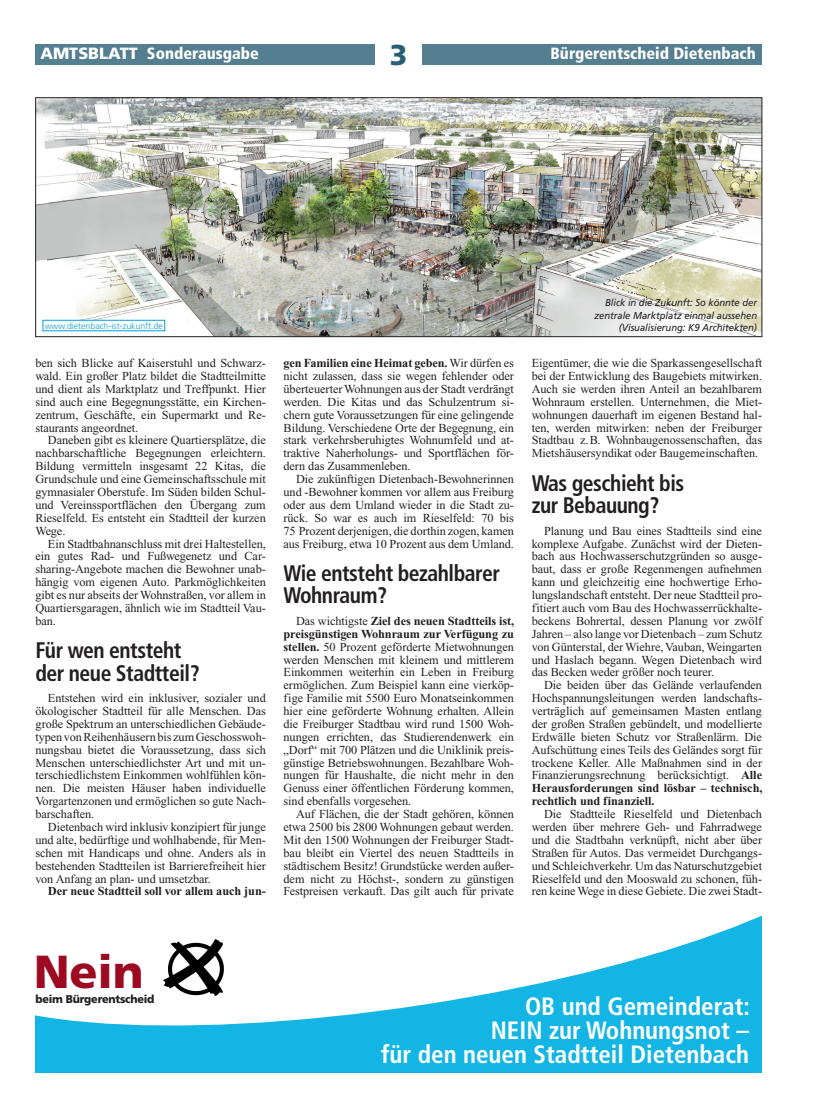
<style>
.page{position:relative;width:833px;height:1117px;background:#fff}
.page>*{position:absolute;margin:0;border:0;box-sizing:border-box;transform-origin:0 0}
.t1{font:900 46.25px "Frutiger";color:#9d0b23}
.t2{font:900 28.75px "Frutiger";color:#295f75}
.t3{font:700 condensed 25px/23.8px "Frutiger";color:#fff;text-align:right}
.t4{font:700 condensed 22.5px/22.5px "Frutiger";letter-spacing:-.02em;color:#231f20;scale:.96 1}
.t5{font:900 condensed 16.25px "Frutiger";color:#fff}
.t6{font:12.25px/12.9px "Times New Roman";letter-spacing:-.005em;color:#231f20;text-align:justify}
.t7{font:700 12.25px "Times New Roman";letter-spacing:-.005em;color:#231f20}
.t8{font:900 11.25px "Frutiger";letter-spacing:-.02em;color:#231f20;scale:.96 1}
.t9{font:italic 10px/12.9px "Frutiger";letter-spacing:-.005em;color:#231f20;text-align:right;scale:.95 1}
.t10{font:300 8.75px "Frutiger";color:#009fda}
.s1{font-stretch:normal}
.s2{font-weight:700}
</style>
<div class="page">
<div style="left:35px;top:911px;width:727px;height:161px;background:#13b5e4"></div>
<svg style="left:35px;top:911px;width:727px;height:115px;fill:#fff"></svg>
<img style="left:163px;top:939px;width:60px;height:56px">
<div style="left:35px;top:44px;width:727px;height:21px;background:#537f90"></div>
<img style="left:37px;top:99px;width:723px;height:236px">
<div style="left:35px;top:97px;width:727px;height:240px;border:1px solid #231f20"></div>
<div style="left:375px;top:42px;width:47px;height:26px;background:#fff"></div>
<div style="left:43px;top:320px;width:122px;height:11px;background:#fff"></div>
<div style="left:43px;top:320px;width:122px;height:11px;border:1px solid #009fda"></div>
<h2 class="t2" style="left:390px;top:37px;width:19px">3</h2>
<h3 class="t5" style="left:40px;top:44px;width:220px"><span class="s1">AMTSBLATT</span> Sonderausgabe</h3>
<h3 class="t5" style="left:550px;top:44px;width:207px">Bürgerentscheid Dietenbach</h3>
<p class="t9" style="left:594px;top:295px;width:173px">Blick in die Zukunft: So könnte der zentrale Marktplatz einmal aussehen</p>
<p class="t10" style="left:45px;top:321px;width:120px">www.dietenbach-ist-zukunft.de</p>
<p class="t9" style="left:619px;top:321px;width:147px">(Visualisierung: K9 Architekten)</p>
<p class="t6" style="left:35px;top:356px;width:232px">ben sich Blicke auf Kaiserstuhl und Schwarz&shy;wald. Ein großer Platz bildet die Stadtteilmitte und dient als Marktplatz und Treffpunkt. Hier sind auch eine Begegnungsstätte, ein Kirchen&shy;zentrum, Geschäfte, ein Supermarkt und Re&shy;staurants angeordnet.</p>
<p class="t6" style="left:35px;top:434px;width:232px;text-indent:12px">Daneben gibt es kleinere Quartiersplätze, die nachbarschaftliche Begegnungen erleichtern.<br>Bildung vermitteln insgesamt 22 Kitas, die Grundschule und eine Gemeinschaftsschule mit gymnasialer Oberstufe. Im Süden bilden Schul&shy;und Vereinssportflächen den Übergang zum Rieselfeld. Es entsteht ein Stadtteil der kurzen Wege.</p>
<p class="t6" style="left:35px;top:537px;width:232px;text-indent:12px">Ein Stadtbahnanschluss mit drei Haltestellen, ein gutes Rad- und Fußwegenetz und Car&shy;sharing-Angebote machen die Bewohner unab&shy;hängig vom eigenen Auto. Parkmöglichkeiten gibt es nur abseits der Wohnstraßen, vor allem in Quartiersgaragen, ähnlich wie im Stadtteil Vau&shy;ban.</p>
<h3 class="t4" style="left:35px;top:638px;width:173px">Für wen entsteht der neue Stadtteil?</h3>
<p class="t6" style="left:35px;top:691px;width:232px;text-indent:12px">Entstehen wird ein inklusiver, sozialer und ökologischer Stadtteil für alle Menschen. Das große Spektrum an unterschiedlichen Gebäude&shy;typen von Reihenhäusern bis zum Geschosswoh&shy;nungsbau bietet die Voraussetzung, dass sich Menschen unterschiedlichster Art und mit un&shy;terschiedlichstem Einkommen wohlfühlen kön&shy;nen. Die meisten Häuser haben individuelle Vorgartenzonen und ermöglichen so gute Nach&shy;barschaften.</p>
<p class="t6" style="left:35px;top:820px;width:232px;text-indent:12px">Dietenbach wird inklusiv konzipiert für junge und alte, bedürftige und wohlhabende, für Men&shy;schen mit Handicaps und ohne. Anders als in bestehenden Stadtteilen ist Barrierefreiheit hier von Anfang an plan- und umsetzbar.</p>
<p class="t7" style="left:48px;top:884px;width:219px">Der neue Stadtteil soll vor allem auch jun-</p>
<p class="t6" style="left:283px;top:356px;width:232px"><span class="s2">gen Familien eine Heimat geben.</span> Wir dürfen es nicht zulassen, dass sie wegen fehlender oder überteuerter Wohnungen aus der Stadt verdrängt werden. Die Kitas und das Schulzentrum si&shy;chern gute Voraussetzungen für eine gelingende Bildung. Verschiedene Orte der Begegnung, ein stark verkehrsberuhigtes Wohnumfeld und at&shy;traktive Naherholungs- und Sportflächen för&shy;dern das Zusammenleben.</p>
<p class="t6" style="left:283px;top:472px;width:232px;text-indent:12px">Die zukünftigen Dietenbach-Bewohnerinnen und -Bewohner kommen vor allem aus Freiburg oder aus dem Umland wieder in die Stadt zu&shy;rück. So war es auch im Rieselfeld: 70 bis 75 Prozent derjenigen, die dorthin zogen, kamen aus Freiburg, etwa 10 Prozent aus dem Umland.</p>
<h3 class="t4" style="left:283px;top:561px;width:227px">Wie entsteht bezahlbarer<br>Wohnraum?</h3>
<p class="t6" style="left:283px;top:614px;width:232px;text-indent:13px">Das wichtigste <span class="s2">Ziel des neuen Stadtteils ist, preisgünstigen Wohnraum zur Verfügung zu stellen.</span> 50 Prozent geförderte Mietwohnungen werden Menschen mit kleinem und mittlerem Einkommen weiterhin ein Leben in Freiburg ermöglichen. Zum Beispiel kann eine vierköp&shy;fige Familie mit 5500 Euro Monatseinkommen hier eine geförderte Wohnung erhalten. Allein die Freiburger Stadtbau wird rund 1500 Woh&shy;nungen errichten, das Studierendenwerk ein „Dorf“ mit 700 Plätzen und die Uniklinik preis&shy;günstige Betriebswohnungen. Bezahlbare Woh&shy;nungen für Haushalte, die nicht mehr in den Genuss einer öffentlichen Förderung kommen, sind ebenfalls vorgesehen.</p>
<p class="t6" style="left:283px;top:807px;width:232px;text-indent:12px">Auf Flächen, die der Stadt gehören, können etwa 2500 bis 2800 Wohnungen gebaut werden.<br>Mit den 1500 Wohnungen der Freiburger Stadt&shy;bau bleibt ein Viertel des neuen Stadtteils in städtischem Besitz! Grundstücke werden außer&shy;dem nicht zu Höchst-, sondern zu günstigen Festpreisen verkauft. Das gilt auch für private</p>
<p class="t6" style="left:531px;top:356px;width:232px">Eigentümer, die wie die Sparkassengesellschaft bei der Entwicklung des Baugebiets mitwirken.<br>Auch sie werden ihren Anteil an bezahlbarem Wohnraum erstellen. Unternehmen, die Miet&shy;wohnungen dauerhaft im eigenen Bestand hal&shy;ten, werden mitwirken: neben der Freiburger Stadtbau z.B. Wohnbaugenossenschaften, das Mietshäusersyndikat oder Baugemeinschaften.</p>
<h3 class="t4" style="left:531px;top:471px;width:160px">Was geschieht bis zur Bebauung?</h3>
<p class="t6" style="left:531px;top:524px;width:232px;text-indent:12px">Planung und Bau eines Stadtteils sind eine komplexe Aufgabe. Zunächst wird der Dieten&shy;bach aus Hochwasserschutzgründen so ausge&shy;baut, dass er große Regenmengen aufnehmen kann und gleichzeitig eine hochwertige Erho&shy;lungslandschaft entsteht. Der neue Stadtteil pro&shy;fitiert auch vom Bau des Hochwasserrückhalte&shy;beckens Bohrertal, dessen Planung vor zwölf Jahren – also lange vor Dietenbach – zum Schutz von Günterstal, der Wiehre, Vauban, Weingarten und Haslach begann. Wegen Dietenbach wird das Becken weder größer noch teurer.</p>
<p class="t6" style="left:531px;top:678px;width:232px;text-indent:12px">Die beiden über das Gelände verlaufenden Hochspannungsleitungen werden landschafts&shy;verträglich auf gemeinsamen Masten entlang der großen Straßen gebündelt, und modellierte Erdwälle bieten Schutz vor Straßenlärm. Die Aufschüttung eines Teils des Geländes sorgt für trockene Keller. Alle Maßnahmen sind in der Finanzierungsrechnung berücksichtigt. <span class="s2">Alle Herausforderungen sind lösbar – technisch, rechtlich und finanziell.</span></p>
<p class="t6" style="left:531px;top:807px;width:232px;text-indent:12px">Die Stadtteile Rieselfeld und Dietenbach werden über mehrere Geh- und Fahrradwege und die Stadtbahn verknüpft, nicht aber über Straßen für Autos. Das vermeidet Durchgangs&shy;und Schleichverkehr. Um das Naturschutzgebiet Rieselfeld und den Mooswald zu schonen, füh&shy;ren keine Wege in diese Gebiete. Die zwei Stadt-</p>
<h1 class="t1" style="left:34px;top:943px;width:111px">Nein</h1>
<p class="t8" style="left:35px;top:992px;width:125px">beim Bürgerentscheid</p>
<h3 class="t3" style="left:381px;top:994px;width:370px">OB und Gemeinderat:<br>NEIN zur Wohnungsnot –<br>für den neuen Stadtteil Dietenbach</h3>
</div>
